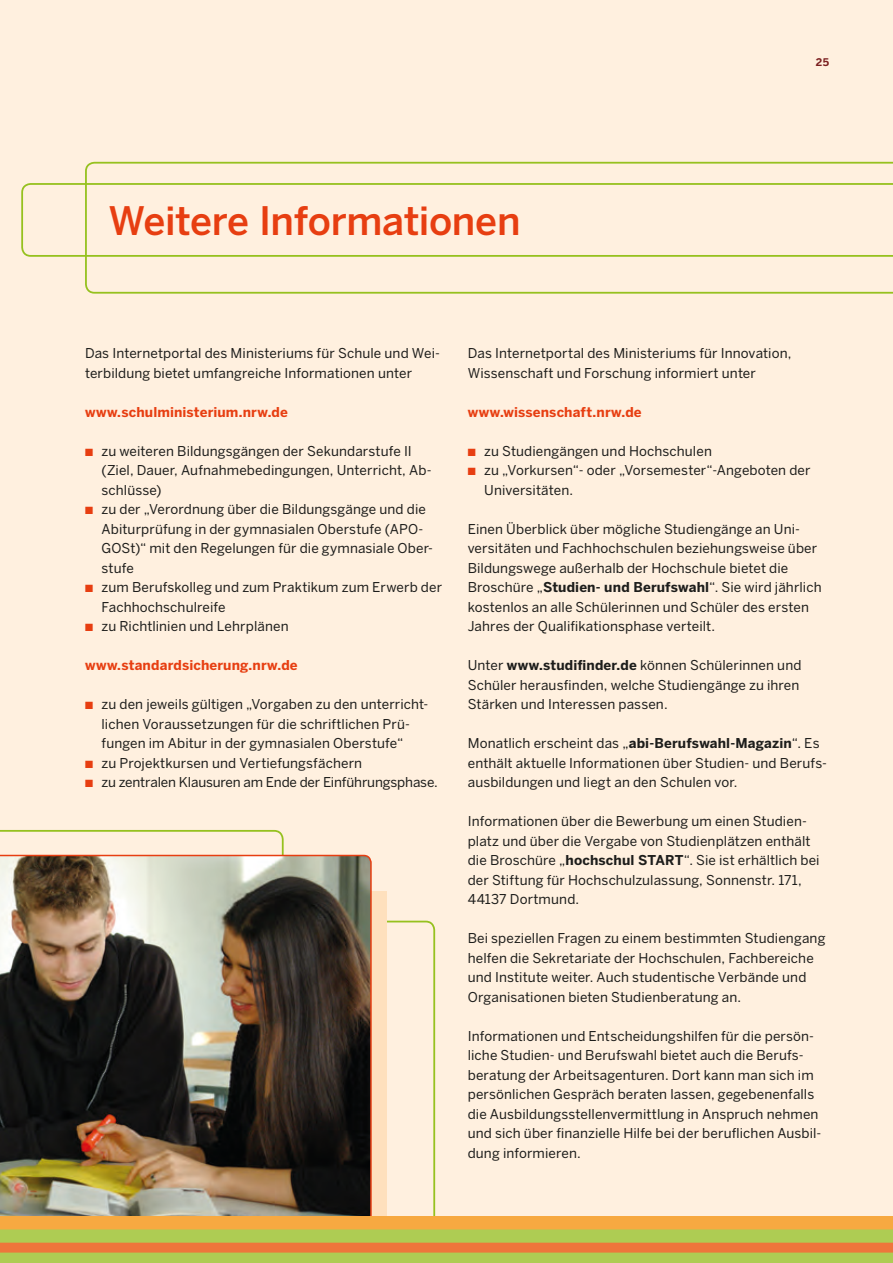
<style>
.page{position:relative;width:893px;height:1263px;background:#fff0df}
.page>*{position:absolute;margin:0;border:0;box-sizing:border-box;transform-origin:0 0}
.t1{font:500 39px "Benton Sans";letter-spacing:-.01em;color:#e73e11}
.t2{font:13.5px/19.5px "Benton Sans";letter-spacing:.01em;color:#1d1d1b}
.t3{font:700 13.5px "Benton Sans";letter-spacing:.01em;color:#e73e11}
.t4{font:13.5px "Benton Sans";letter-spacing:-.01em;color:#1d1d1b}
.t5{font:700 10.5px "Benton Sans";color:#7b1f20}
.s1{color:#e73e11}
.s2{font-weight:700}
</style>
<div class="page">
<svg style="left:21px;top:183px;width:64px;height:74px"></svg>
<svg style="left:85px;top:162px;width:808px;height:132px"></svg>
<svg style="left:0;top:830px;width:284px;height:25px"></svg>
<svg style="left:387px;top:921px;width:48px;height:295px"></svg>
<div style="left:0;top:891px;width:387px;height:329px;background:#fee0bd"></div>
<img style="left:0;top:855px;width:372px;height:361px">
<div style="left:0;top:1216px;width:893px;height:47px;background:#f7a941"></div>
<svg style="left:0;top:1229px;width:893px;height:34px;background:#c1b24b"></svg>
<h1 class="t1" style="left:108px;top:198px;width:414px">Weitere Informationen</h1>
<p class="t5" style="left:816px;top:55px;width:15px">25</p>
<p class="t2" style="left:85px;top:343px;width:356px">Das Internetportal des Ministeriums für Schule und Wei&shy;terbildung bietet umfangreiche Informationen unter</p>
<p class="t3" style="left:85px;top:404px;width:204px">www.schulministerium.nrw.de</p>
<p class="t2" style="left:102px;top:441px;width:331px;text-indent:-16px"><span class="s1">■</span> zu weiteren Bildungsgängen der Sekundarstufe II (Ziel, Dauer, Aufnahmebedingungen, Unterricht, Ab&shy;schlüsse)</p>
<p class="t2" style="left:102px;top:499px;width:333px;text-indent:-16px"><span class="s1">■</span> zu der „Verordnung über die Bildungsgänge und die Abiturprüfung in der gymnasialen Oberstufe (APO-GOSt)“ mit den Regelungen für die gymnasiale Ober&shy;stufe</p>
<p class="t2" style="left:102px;top:577px;width:342px;text-indent:-16px"><span class="s1">■</span> zum Berufskolleg und zum Praktikum zum Erwerb der<br>Fachhochschulreife</p>
<p class="t2" style="left:85px;top:616px;width:205px"><span class="s1">■</span> zu Richtlinien und Lehrplänen</p>
<p class="t3" style="left:85px;top:657px;width:214px">www.standardsicherung.nrw.de</p>
<p class="t2" style="left:102px;top:694px;width:328px;text-indent:-16px"><span class="s1">■</span> zu den jeweils gültigen „Vorgaben zu den unterricht&shy;lichen Voraussetzungen für die schriftlichen Prü&shy;fungen im Abitur in der gymnasialen Oberstufe“</p>
<p class="t2" style="left:85px;top:753px;width:279px"><span class="s1">■</span> zu Projektkursen und Vertiefungsfächern</p>
<p class="t4" style="left:85px;top:774px;width:354px"><span class="s1">■</span> zu zentralen Klausuren am Ende der Einführungsphase.</p>
<p class="t2" style="left:468px;top:343px;width:325px">Das Internetportal des Ministeriums für Innovation,<br>Wissenschaft und Forschung informiert unter</p>
<p class="t3" style="left:468px;top:404px;width:175px">www.wissenschaft.nrw.de</p>
<p class="t2" style="left:468px;top:441px;width:246px"><span class="s1">■</span> zu Studiengängen und Hochschulen</p>
<p class="t2" style="left:484px;top:460px;width:328px;text-indent:-16px"><span class="s1">■</span> zu „Vorkursen“- oder „Vorsemester“-Angeboten der<br>Universitäten.</p>
<p class="t2" style="left:468px;top:519px;width:355px">Einen Überblick über mögliche Studiengänge an Uni&shy;versitäten und Fachhochschulen beziehungsweise über Bildungswege außerhalb der Hochschule bietet die Broschüre „<span class="s2">Studien- und Berufswahl</span>“. Sie wird jährlich kostenlos an alle Schülerinnen und Schüler des ersten Jahres der Qualifikationsphase verteilt.</p>
<p class="t2" style="left:468px;top:655px;width:335px">Unter <span class="s2">www.studifinder.de</span> können Schülerinnen und<br>Schüler herausfinden, welche Studiengänge zu ihren<br>Stärken und Interessen passen.</p>
<p class="t2" style="left:468px;top:733px;width:361px">Monatlich erscheint das „<span class="s2">abi-Berufswahl-Magazin</span>“. Es enthält aktuelle Informationen über Studien- und Berufs&shy;ausbildungen und liegt an den Schulen vor.</p>
<p class="t2" style="left:468px;top:811px;width:353px">Informationen über die Bewerbung um einen Studien&shy;platz und über die Vergabe von Studienplätzen enthält die Broschüre „<span class="s2">hochschul START</span>“. Sie ist erhältlich bei der Stiftung für Hochschulzulassung, Sonnenstr. 171, 44137 Dortmund.</p>
<p class="t2" style="left:468px;top:928px;width:359px">Bei speziellen Fragen zu einem bestimmten Studiengang helfen die Sekretariate der Hochschulen, Fachbereiche und Institute weiter. Auch studentische Verbände und Organisationen bieten Studienberatung an.</p>
<p class="t2" style="left:468px;top:1026px;width:355px">Informationen und Entscheidungshilfen für die persön&shy;liche Studien- und Berufswahl bietet auch die Berufs&shy;beratung der Arbeitsagenturen. Dort kann man sich im persönlichen Gespräch beraten lassen, gegebenenfalls die Ausbildungsstellenvermittlung in Anspruch nehmen und sich über finanzielle Hilfe bei der beruflichen Ausbil&shy;dung informieren.</p>
</div>
